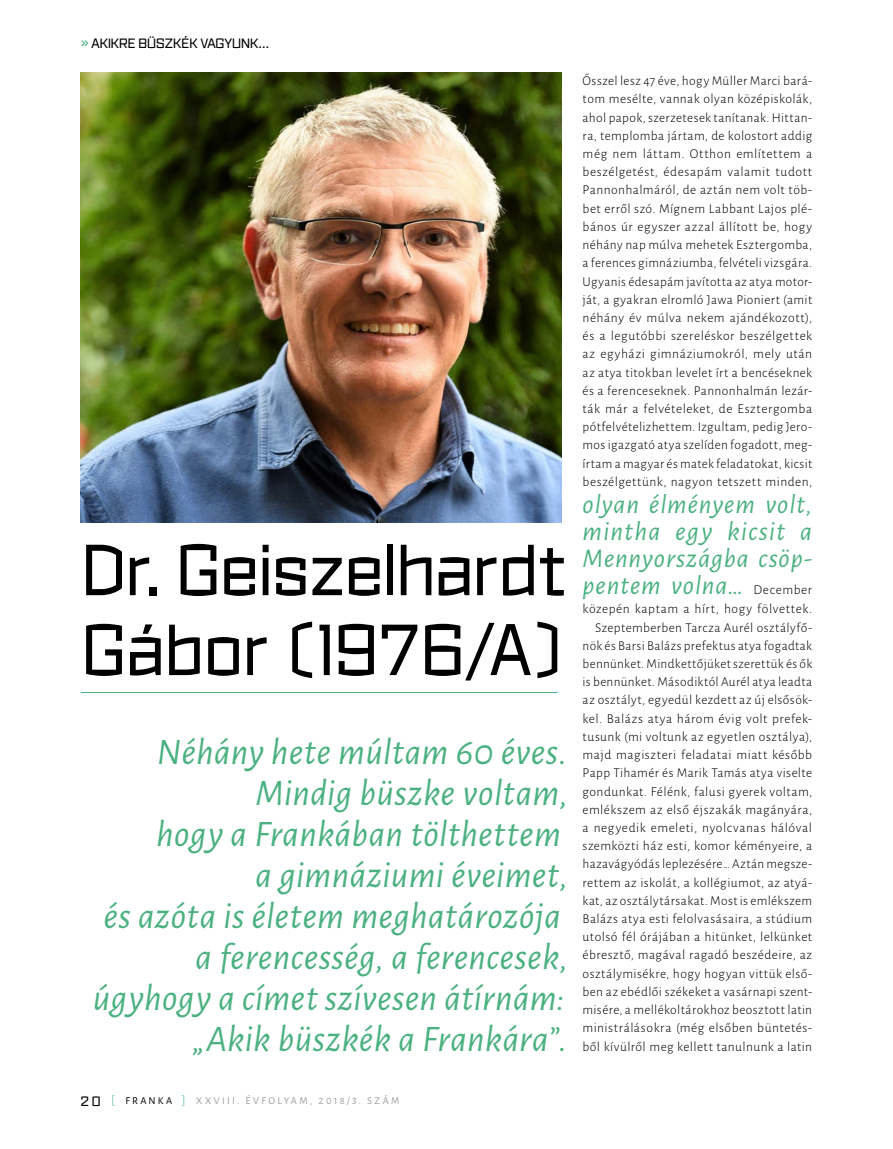
<style>
.page{position:relative;width:893px;height:1149px;background:#fff}
.page>*{position:absolute;margin:0;border:0;box-sizing:border-box;transform-origin:0 0}
.t1{font:72px/79.8px "Ironstrike";letter-spacing:.005em;color:#000;scale:.92 1}
.t2{font:italic 37.5px/41px "Alegreya Sans";letter-spacing:.015em;color:#4bb180;text-align:right}
.t3{font:italic 27px/27px "Alegreya Sans";letter-spacing:.035em;color:#4bb180;text-align:justify}
.t4{font:300 13.5px/18.1px "Alegreya Sans";letter-spacing:.035em;color:#000;text-align:justify}
.t5{font:13.5px "Ironstrike";color:#000}
.t6{font:10.5px "Alegreya Sans";letter-spacing:.215em;color:#9c9e9f}
.s1{color:#4bb180}
.s2{font-family:"Ironstrike";font-size:13.5px;color:#000}
.s3{font-weight:300;font-size:13.5px;color:#4bb180}
.s4{color:#000}
.s5{font-weight:300;font-style:normal;font-size:13.5px;color:#000}
</style>
<div class="page">
<img style="left:81px;top:72px;width:480px;height:450px">
<hr style="left:81px;top:692px;width:477px;height:1px;background:#4bb180">
<p class="t5" style="left:81px;top:35px;width:190px"><span class="s1">»</span> AKIKRE BÜSZKÉK VAGYUNK…</p>
<h1 class="t1" style="left:82px;top:529px;width:528px">Dr. Geiszelhardt<br>Gábor (1976/A)</h1>
<h2 class="t2" style="left:93px;top:730px;width:477px">Néhány hete múltam 60 éves.<br>Mindig büszke voltam,<br>hogy a Frankában tölthettem<br>a gimnáziumi éveimet,<br>és azóta is életem meghatározója a ferencesség, a ferencesek, úgyhogy a címet szívesen átírnám: „Akik büszkék a Frankára”.</h2>
<p class="t6" style="left:81px;top:1093px;width:174px"><span class="s2">20</span> <span class="s3">[</span> <span class="s4">FRANKA</span> <span class="s3">]</span> XXVIII. ÉVFOLYAM</p>
<p class="t6" style="left:310px;top:1093px;width:67px">, 2018/3. SZÁM</p>
<p class="t4" style="left:583px;top:71px;width:231px">Ősszel lesz 47 éve, hogy Müller Marci bará&shy;tom mesélte, vannak olyan középiskolák, ahol papok, szerzetesek tanítanak. Hittan&shy;ra, templomba jártam, de kolostort addig még nem láttam. Otthon említettem a beszélgetést, édesapám valamit tudott Pannonhalmáról, de aztán nem volt töb&shy;bet erről szó. Mígnem Labbant Lajos plé&shy;bános úr egyszer azzal állított be, hogy néhány nap múlva mehetek Esztergomba, a ferences gimnáziumba, felvételi vizsgára.<br>Ugyanis édesapám javította az atya motor&shy;ját, a gyakran elromló Jawa Pioniert (amit néhány év múlva nekem ajándékozott), és a legutóbbi szereléskor beszélgettek az egyházi gimnáziumokról, mely után az atya titokban levelet írt a bencéseknek és a ferenceseknek. Pannonhalmán lezár&shy;ták már a felvételeket, de Esztergomba pótfelvételizhettem. Izgultam, pedig Jero&shy;mos igazgató atya szelíden fogadott, meg&shy;írtam a magyar és matek feladatokat, kicsit beszélgettünk, nagyon tetszett minden,</p>
<h3 class="t3" style="left:583px;top:489px;width:231px">olyan élményem volt, mintha egy kicsit a Mennyországba csöp&shy;pentem volna… <span class="s5">December</span></h3>
<p class="t4" style="left:583px;top:599px;width:231px;text-align:right">közepén kaptam a hírt, hogy fölvettek.<br>Szeptemberben Tarcza Aurél osztályfő&shy;nök és Barsi Balázs prefektus atya fogadtak bennünket. Mindkettőjüket szerettük és ők is bennünket. Másodiktól Aurél atya leadta az osztályt, egyedül kezdett az új elsősök&shy;kel. Balázs atya három évig volt prefek&shy;tusunk (mi voltunk az egyetlen osztálya), majd magiszteri feladatai miatt később Papp Tihamér és Marik Tamás atya viselte gondunkat. Félénk, falusi gyerek voltam, emlékszem az első éjszakák magányára, a negyedik emeleti, nyolcvanas hálóval szemközti ház esti, komor kéményeire, a hazavágyódás leplezésére… Aztán megsze&shy;rettem az iskolát, a kollégiumot, az atyá&shy;kat, az osztálytársakat. Most is emlékszem Balázs atya esti felolvasásaira, a stúdium utolsó fél órájában a hitünket, lelkünket ébresztő, magával ragadó beszédeire, az osztálymisékre, hogy hogyan vittük első&shy;ben az ebédlői székeket a vasárnapi szent&shy;misére, a mellékoltárokhoz beosztott latin ministrálásokra (még elsőben büntetés&shy;ből kívülről meg kellett tanulnunk a latin</p>
</div>
